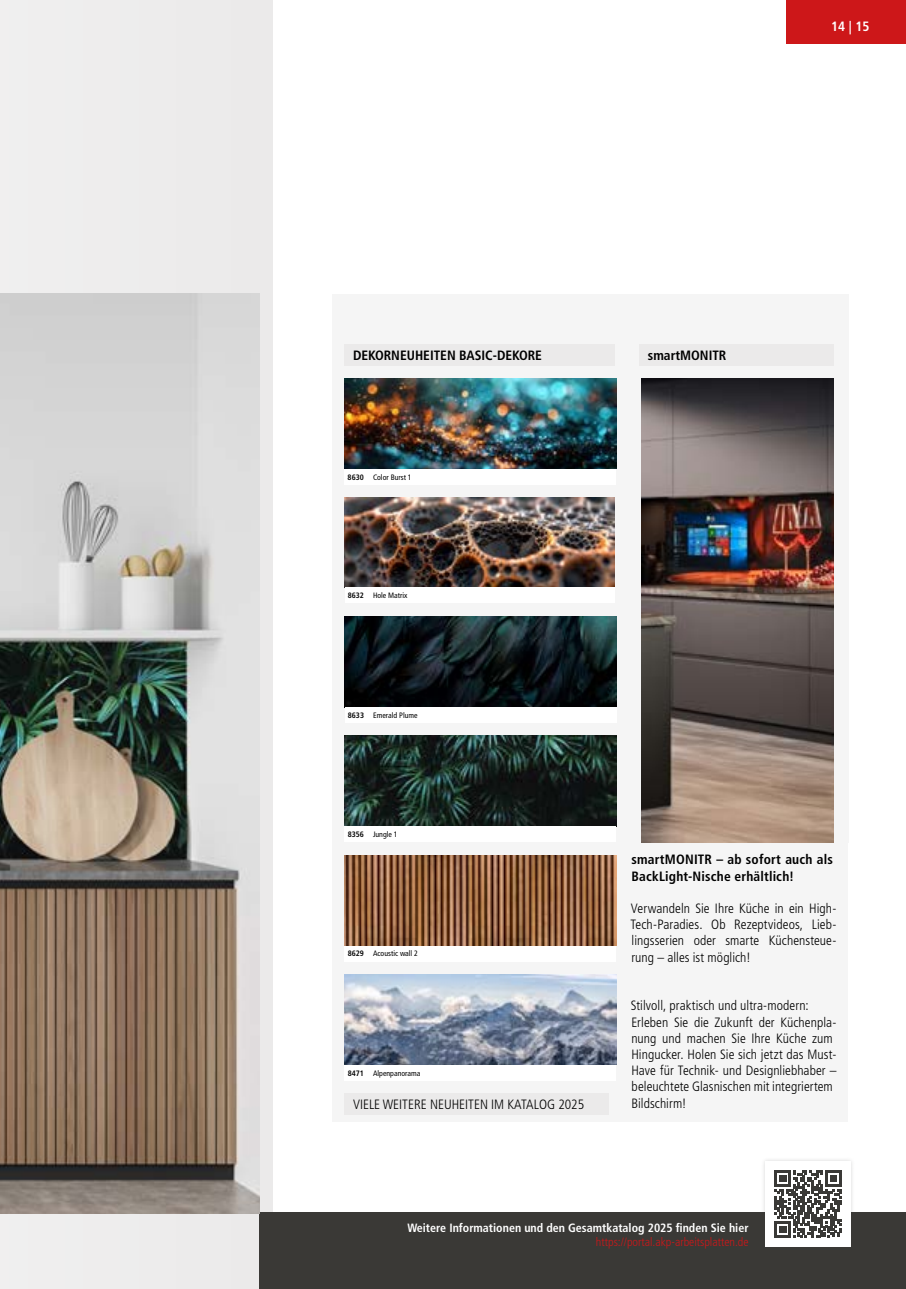
<style>
.page{position:relative;width:906px;height:1289px;background:#fff}
.page>*{position:absolute;margin:0;border:0;box-sizing:border-box;transform-origin:0 0}
.t1{font:300 condensed 13.5px/16.2px "Frutiger LT Std";letter-spacing:.005em;color:#000;text-align:justify}
.t2{font:700 condensed 13.5px/16.2px "Frutiger LT Std";letter-spacing:.01em;color:#000}
.t3{font:700 condensed 13.5px "Frutiger LT Std";color:#fff}
.t4{font:700 condensed 12px "Frutiger LT Std";color:#fff}
.t5{font:300 condensed 12px "Frutiger LT Std";color:#cd1719}
.t6{font:condensed 7.8px "Frutiger LT Std";color:#000}
.s1{font-weight:700}
</style>
<div class="page">
<div style="left:0;top:0;width:272px;height:1288px;background:#ededed"></div>
<div style="left:259px;top:1212px;width:647px;height:76px;background:#3a3936"></div>
<div style="left:761px;top:1157px;width:93px;height:93px;background:#3a3936;opacity:.2"></div>
<div style="left:765px;top:1161px;width:85px;height:85px;background:#fff"></div>
<svg style="left:775px;top:1170px;width:66px;height:67px"></svg>
<div style="left:786px;top:0;width:120px;height:43px;background:#cd1719"></div>
<div style="left:332px;top:294px;width:516px;height:548px;background:#f5f5f5"></div>
<div style="left:332px;top:842px;width:515px;height:279px;background:#f5f5f5"></div>
<img style="left:344px;top:378px;width:272px;height:91px">
<div style="left:344px;top:469px;width:272px;height:15px;background:#fff"></div>
<img style="left:345px;top:498px;width:269px;height:89px">
<div style="left:345px;top:587px;width:269px;height:16px;background:#fff"></div>
<img style="left:345px;top:617px;width:271px;height:90px">
<div style="left:345px;top:707px;width:271px;height:16px;background:#fff"></div>
<img style="left:344px;top:855px;width:272px;height:90px">
<div style="left:344px;top:945px;width:272px;height:16px;background:#fff"></div>
<img style="left:344px;top:974px;width:272px;height:90px">
<div style="left:344px;top:1064px;width:272px;height:16px;background:#fff"></div>
<img style="left:344px;top:736px;width:272px;height:90px">
<div style="left:344px;top:826px;width:272px;height:16px;background:#fff"></div>
<img style="left:641px;top:378px;width:192px;height:464px">
<img style="left:0;top:293px;width:259px;height:920px">
<div style="left:344px;top:344px;width:271px;height:22px;background:#ebeaea"></div>
<div style="left:639px;top:344px;width:194px;height:22px;background:#ebeaea"></div>
<div style="left:344px;top:1093px;width:265px;height:21px;background:#ebeaea"></div>
<p class="t3" style="left:831px;top:19px;width:40px">14 | 15</p>
<p class="t2" style="left:353px;top:347px;width:190px">DEKORNEUHEITEN BASIC-DEKORE</p>
<p class="t2" style="left:648px;top:347px;width:80px">smartMONITR</p>
<p class="t6" style="left:348px;top:472px;width:66px"><span class="s1">8630</span> Color Burst 1</p>
<p class="t6" style="left:348px;top:591px;width:61px"><span class="s1">8632</span> Hole Matrix</p>
<p class="t6" style="left:348px;top:711px;width:71px"><span class="s1">8633</span> Emerald Plume</p>
<p class="t6" style="left:348px;top:829px;width:51px"><span class="s1">8356</span> Jungle 1</p>
<p class="t6" style="left:348px;top:949px;width:72px"><span class="s1">8629</span> Acoustic wall 2</p>
<p class="t6" style="left:348px;top:1068px;width:74px"><span class="s1">8471</span> Alpenpanorama</p>
<p class="t1" style="left:353px;top:1096px;width:233px">VIELE WEITERE NEUHEITEN IM KATALOG 2025</p>
<p class="t2" style="left:631px;top:851px;width:203px">smartMONITR – ab sofort auch als<br>BackLight-Nische erhältlich!</p>
<p class="t1" style="left:630px;top:900px;width:207px">Verwandeln Sie Ihre Küche in ein High-Tech-Paradies. Ob Rezeptvideos, Lieb&shy;lingsserien oder smarte Küchensteue&shy;rung – alles ist möglich!</p>
<p class="t1" style="left:631px;top:997px;width:207px;text-align:left">Stilvoll, praktisch und ultra-modern:<br>Erleben Sie die Zukunft der Küchenpla&shy;nung und machen Sie Ihre Küche zum Hingucker. Holen Sie sich jetzt das Must-Have für Technik- und Designliebhaber – beleuchtete Glasnischen mit integriertem Bildschirm!</p>
<p class="t4" style="left:407px;top:1220px;width:343px">Weitere Informationen und den Gesamtkatalog 2025 finden Sie hier</p>
<p class="t5" style="left:596px;top:1235px;width:154px">https://portal.akp-arbeitsplatten.de</p>
</div>
